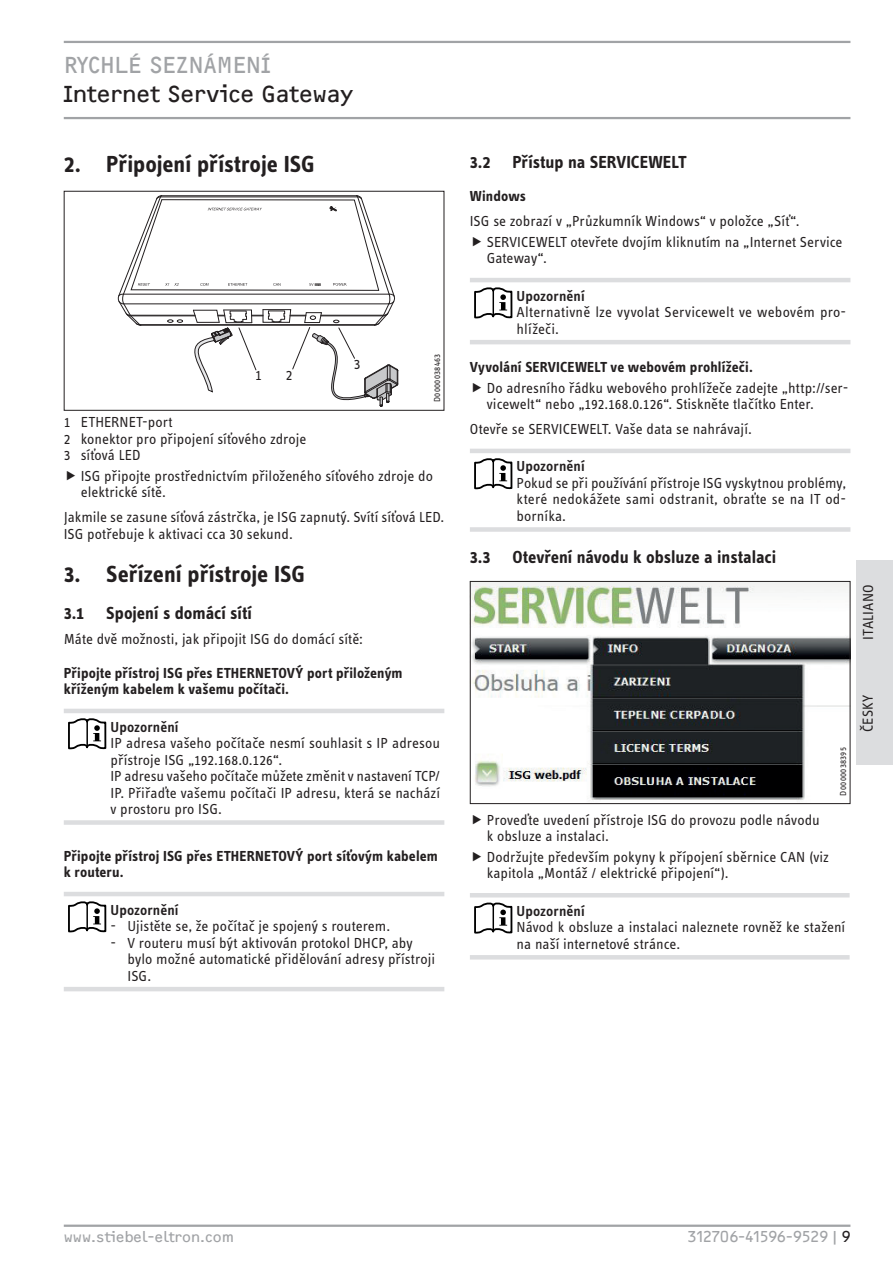
<style>
.page{position:relative;width:893px;height:1263px;background:#fff}
.page>*{position:absolute;margin:0;border:0;box-sizing:border-box;transform-origin:0 0}
.t1{font:700 24px "STE Info Text";color:#231f20}
.t2{font:24px "F2 FOCR Bczyk Com";color:#231f20}
.t3{font:24px "F2 FOCR Bczyk Com";letter-spacing:-.03em;color:#a1a3a6}
.t4{font:700 18px "STE Info Text";color:#231f20}
.t5{font:15px/16.5px "STE Info Text";color:#231f20}
.t6{font:700 15px/16.5px "STE Info Text";letter-spacing:.01em;color:#231f20}
.t7{font:600 15px "STE Info Text";letter-spacing:.005em;color:#231f20}
.t8{font:15px "F2 FOCR Bczyk Com";color:#a1a3a6}
.t9{font:9px "STE Info Text";letter-spacing:.04em;color:#231f20}
.s1{color:#231f20}
</style>
<div class="page">
<hr style="left:64px;top:1224px;width:786px;height:3px;background:#a1a3a6">
<hr style="left:64px;top:41px;width:786px;height:2px;background:#a1a3a6">
<hr style="left:64px;top:117px;width:786px;height:2px;background:#a1a3a6">
<div style="left:857px;top:663px;width:36px;height:102px;background:#dcdddf"></div>
<div style="left:64px;top:191px;width:380px;height:220px;border:1px solid #231f20"></div>
<svg style="left:118px;top:195px;width:281px;height:215px"></svg>
<hr style="left:64px;top:709px;width:380px;height:4px;background:#dcdddf">
<div style="left:64px;top:820px;width:380px;height:5px;background:#dcdddf"></div>
<svg style="left:68px;top:718px;width:38px;height:31px"></svg>
<hr style="left:86px;top:721px;width:2px;height:25px;background:#000">
<hr style="left:64px;top:892px;width:380px;height:4px;background:#dcdddf">
<hr style="left:64px;top:987px;width:380px;height:4px;background:#dcdddf">
<svg style="left:68px;top:901px;width:38px;height:31px"></svg>
<hr style="left:86px;top:904px;width:2px;height:25px;background:#000">
<hr style="left:470px;top:278px;width:380px;height:4px;background:#dcdddf">
<hr style="left:470px;top:340px;width:380px;height:4px;background:#dcdddf">
<svg style="left:474px;top:287px;width:38px;height:31px"></svg>
<hr style="left:470px;top:449px;width:380px;height:4px;background:#dcdddf">
<div style="left:470px;top:527px;width:380px;height:5px;background:#dcdddf"></div>
<svg style="left:474px;top:458px;width:38px;height:31px"></svg>
<img style="left:472px;top:583px;width:376px;height:219px">
<div style="left:470px;top:581px;width:380px;height:223px;border:1px solid #231f20"></div>
<hr style="left:470px;top:893px;width:380px;height:4px;background:#dcdddf">
<hr style="left:470px;top:955px;width:380px;height:4px;background:#dcdddf">
<svg style="left:474px;top:902px;width:38px;height:31px"></svg>
<div style="left:857px;top:561px;width:36px;height:102px;background:#dcdddf"></div>
<h1 class="t3" style="left:64px;top:51px;width:208px">RYCHLÉ SEZNÁMENÍ</h1>
<h1 class="t2" style="left:64px;top:80px;width:291px">Internet Service Gateway</h1>
<h1 class="t1" style="left:64px;top:150px;width:252px">2. Připojení přístroje ISG</h1>
<p class="t9" style="left:432px;top:402px;width:50px;rotate:-90deg">D0000038463</p>
<p class="t5" style="left:354px;top:356px;width:8px">3</p>
<p class="t5" style="left:255px;top:367px;width:8px">1</p>
<p class="t5" style="left:286px;top:366px;width:8px">2</p>
<p class="t5" style="left:64px;top:414px;width:244px">1 ETHERNET-port<br>2 konektor pro připojení síťového zdroje<br>3 síťová LED</p>
<p class="t5" style="left:81px;top:468px;width:354px">ISG připojte prostřednictvím přiloženého síťového zdroje do elektrické sítě.</p>
<p class="t5" style="left:64px;top:509px;width:382px">Jakmile se zasune síťová zástrčka, je ISG zapnutý. Svítí síťová LED.<br>ISG potřebuje k aktivaci cca 30 sekund.</p>
<h1 class="t1" style="left:64px;top:560px;width:243px">3. Seřízení přístroje ISG</h1>
<p class="t4" style="left:64px;top:603px;width:190px">3.1 Spojení s domácí sítí</p>
<p class="t5" style="left:64px;top:631px;width:301px">Máte dvě možnosti, jak připojit ISG do domácí sítě:</p>
<p class="t6" style="left:64px;top:664px;width:340px">Připojte přístroj ISG přes ETHERNETOVÝ port přiloženým kříženým kabelem k vašemu počítači.</p>
<p class="t7" style="left:111px;top:718px;width:70px">Upozornění</p>
<p class="t5" style="left:111px;top:735px;width:331px">IP adresa vašeho počítače nesmí souhlasit s IP adresou přístroje ISG „192.168.0.126“.<br>IP adresu vašeho počítače můžete změnit v nastavení TCP/ IP. Přiřaďte vašemu počítači IP adresu, která se nachází v prostoru pro ISG.</p>
<p class="t6" style="left:64px;top:847px;width:376px">Připojte přístroj ISG přes ETHERNETOVÝ port síťovým kabelem k routeru.</p>
<p class="t7" style="left:111px;top:901px;width:70px">Upozornění</p>
<p class="t5" style="left:111px;top:918px;width:281px">- Ujistěte se, že počítač je spojený s routerem.</p>
<p class="t5" style="left:128px;top:934px;width:309px;text-indent:-17px">- V routeru musí být aktivován protokol DHCP, aby bylo možné automatické přidělování adresy přístroji<br>ISG.</p>
<p class="t4" style="left:470px;top:151px;width:218px">3.2 Přístup na SERVICEWELT</p>
<p class="t6" style="left:470px;top:188px;width:58px">Windows</p>
<p class="t5" style="left:487px;top:211px;width:357px;line-height:20.7px;text-indent:-17px">ISG se zobrazí v „Průzkumník Windows“ v položce „Síť“.<br>SERVICEWELT otevřete dvojím kliknutím na „Internet Service</p>
<p class="t5" style="left:487px;top:250px;width:61px">Gateway“.</p>
<p class="t7" style="left:517px;top:287px;width:70px">Upozornění</p>
<p class="t5" style="left:517px;top:304px;width:331px">Alternativně lze vyvolat Servicewelt ve webovém pro&shy;hlížeči.</p>
<p class="t6" style="left:470px;top:359px;width:284px">Vyvolání SERVICEWELT ve webovém prohlížeči.</p>
<p class="t5" style="left:487px;top:379px;width:363px">Do adresního řádku webového prohlížeče zadejte „http://ser&shy;vicewelt“ nebo „192.168.0.126“. Stiskněte tlačítko Enter.</p>
<p class="t5" style="left:470px;top:421px;width:284px">Otevře se SERVICEWELT. Vaše data se nahrávají.</p>
<p class="t7" style="left:517px;top:458px;width:70px">Upozornění</p>
<p class="t5" style="left:517px;top:475px;width:331px;text-align:justify">Pokud se při používání přístroje ISG vyskytnou problémy, které nedokážete sami odstranit, obraťte se na IT od&shy;borníka.</p>
<p class="t4" style="left:470px;top:546px;width:308px">3.3 Otevření návodu k obsluze a instalaci</p>
<p class="t5" style="left:860px;top:640px;width:57px;rotate:-90deg">ITALIANO</p>
<p class="t9" style="left:838px;top:795px;width:50px;rotate:-90deg">D0000038395</p>
<p class="t5" style="left:487px;top:811px;width:334px">Proveďte uvedení přístroje ISG do provozu podle návodu k obsluze a instalaci.</p>
<p class="t5" style="left:487px;top:849px;width:344px">Dodržujte především pokyny k přípojení sběrnice CAN (viz kapitola „Montáž / elektrické připojení“).</p>
<p class="t7" style="left:517px;top:902px;width:70px">Upozornění</p>
<p class="t5" style="left:517px;top:919px;width:330px">Návod k obsluze a instalaci naleznete rovněž ke stažení na naší internetové stránce.</p>
<p class="t5" style="left:860px;top:732px;width:39px;rotate:-90deg">ČESKY</p>
<p class="t8" style="left:64px;top:1228px;width:172px">www.stiebel-eltron.com</p>
<p class="t8" style="left:688px;top:1228px;width:164px">312706-41596-9529|<span class="s1">9</span></p>
</div>
